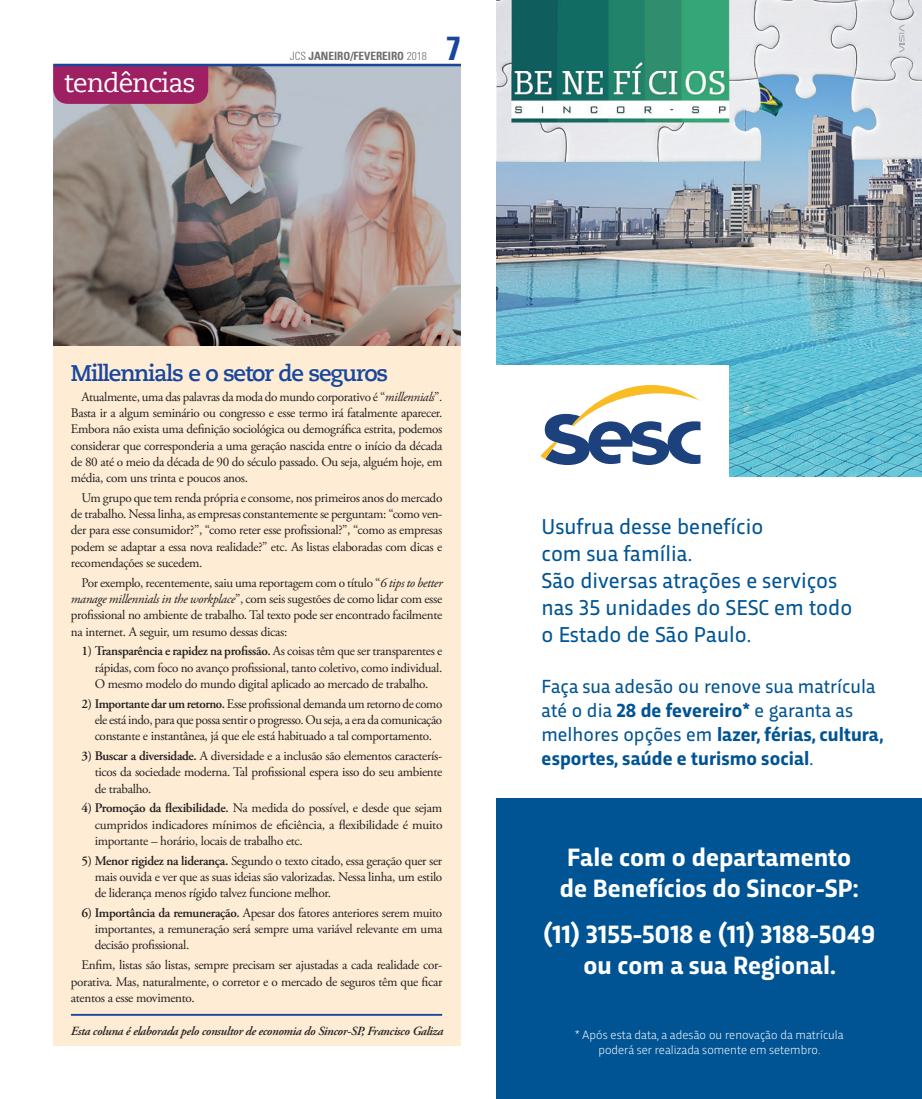
<style>
.page{position:relative;width:922px;height:1099px;background:#fff}
.page>*{position:absolute;margin:0;border:0;box-sizing:border-box;transform-origin:0 0}
.t1{font:700 condensed 33.12px "Univers";color:#18469d}
.t2{font:700 26.25px/31.5px "Trasandina";color:#fff}
.t3{font:26.25px "Caecilia LT Std";letter-spacing:-.04em;color:#fff}
.t4{font:22.5px/27px "Trasandina";color:#015494}
.t5{font:700 22.5px "Caecilia LT Std";letter-spacing:-.05em;color:#18469d}
.t6{font:19.88px/23.9px "Trasandina";color:#015494}
.t7{font:13.12px/16.2px "Adobe Garamond Pro";letter-spacing:-.025em;color:#231f20;text-align:justify}
.t8{font:300 12.5px/15px "Trasandina";color:#fff;text-align:center}
.t9{font:italic 600 12.5px "Adobe Garamond Pro";letter-spacing:-.025em;color:#231f20}
.t10{font:700 condensed 11.25px "Univers";color:#6c6d70}
.s1{font-weight:300}
.s2{font-style:italic}
.s3{font-weight:600}
.s4{font-weight:700}
</style>
<div class="page">
<div style="left:53px;top:64px;width:408px;height:981px;background:#feedd4"></div>
<img style="left:53px;top:66px;width:408px;height:279px">
<svg style="left:53px;top:66px;width:155px;height:38px"></svg>
<hr style="left:53px;top:64px;width:408px;height:2px;background:#18469d">
<hr style="left:71px;top:1013px;width:371px;height:2px;background:#18469d">
<div style="left:496px;top:798px;width:425px;height:300px;background:#015494"></div>
<img style="left:496px;top:72px;width:24px;height:293px">
<img style="left:520px;top:162px;width:401px;height:314px">
<div style="left:496px;top:366px;width:233px;height:142px;background:#fff"></div>
<img style="left:496px;top:0;width:425px;height:72px">
<img style="left:730px;top:72px;width:191px;height:90px">
<img style="left:520px;top:124px;width:210px;height:38px">
<svg style="left:898px;top:24px;width:6px;height:29px"></svg>
<svg style="left:540px;top:385px;width:160px;height:80px"></svg>
<img style="left:500px;top:72px;width:241px;height:52px">
<h2 class="t3" style="left:64px;top:68px;width:133px">tendências</h2>
<p class="t10" style="left:289px;top:49px;width:138px"><span class="s1">JCS</span> JANEIRO/FEVEREIRO <span class="s1">2018</span></p>
<h1 class="t1" style="left:446px;top:28px;width:16px">7</h1>
<h3 class="t5" style="left:71px;top:359px;width:319px">Millennials e o setor de seguros</h3>
<p class="t7" style="left:71px;top:389px;width:373px;text-indent:11px">Atualmente, uma das palavras da moda do mundo corporativo é “<span class="s2">millennials</span>”.<br>Basta ir a algum seminário ou congresso e esse termo irá fatalmente aparecer.<br>Embora não exista uma definição sociológica ou demográfica estrita, podemos considerar que corresponderia a uma geração nascida entre o início da década de 80 até o meio da década de 90 do século passado. Ou seja, alguém hoje, em média, com uns trinta e poucos anos.</p>
<p class="t7" style="left:71px;top:490px;width:373px;text-indent:11px">Um grupo que tem renda própria e consome, nos primeiros anos do mercado de trabalho. Nessa linha, as empresas constantemente se perguntam: “como ven&shy;der para esse consumidor?”, “como reter esse profissional?”, “como as empresas podem se adaptar a essa nova realidade?” etc. As listas elaboradas com dicas e recomendações se sucedem.</p>
<p class="t7" style="left:71px;top:575px;width:373px;text-indent:11px">Por exemplo, recentemente, saiu uma reportagem com o título “<span class="s2">6 tips to better manage millennials in the workplace</span>”, com seis sugestões de como lidar com esse profissional no ambiente de trabalho. Tal texto pode ser encontrado facilmente na internet. A seguir, um resumo dessas dicas:</p>
<p class="t7" style="left:95px;top:643px;width:349px;text-indent:-13px"><span class="s3">1) Transparência e rapidez na profissão.</span> As coisas têm que ser transparentes e rápidas, com foco no avanço profissional, tanto coletivo, como individual.<br>O mesmo modelo do mundo digital aplicado ao mercado de trabalho.</p>
<p class="t7" style="left:95px;top:695px;width:349px;text-indent:-13px"><span class="s3">2) Importante dar um retorno.</span> Esse profissional demanda um retorno de como ele está indo, para que possa sentir o progresso. Ou seja, a era da comunicação constante e instantânea, já que ele está habituado a tal comportamento.</p>
<p class="t7" style="left:95px;top:748px;width:349px;text-indent:-13px"><span class="s3">3) Buscar a diversidade.</span> A diversidade e a inclusão são elementos caracterís&shy;ticos da sociedade moderna. Tal profissional espera isso do seu ambiente de trabalho.</p>
<p class="t7" style="left:95px;top:800px;width:349px;text-indent:-13px"><span class="s3">4) Promoção da flexibilidade.</span> Na medida do possível, e desde que sejam cumpridos indicadores mínimos de eficiência, a flexibilidade é muito importante – horário, locais de trabalho etc.</p>
<p class="t7" style="left:95px;top:852px;width:349px;text-indent:-13px"><span class="s3">5) Menor rigidez na liderança.</span> Segundo o texto citado, essa geração quer ser mais ouvida e ver que as suas ideias são valorizadas. Nessa linha, um estilo de liderança menos rígido talvez funcione melhor.</p>
<p class="t7" style="left:95px;top:905px;width:349px;text-indent:-13px"><span class="s3">6) Importância da remuneração.</span> Apesar dos fatores anteriores serem muito importantes, a remuneração será sempre uma variável relevante em uma decisão profissional.</p>
<p class="t7" style="left:71px;top:957px;width:373px;text-indent:11px">Enfim, listas são listas, sempre precisam ser ajustadas a cada realidade cor&shy;porativa. Mas, naturalmente, o corretor e o mercado de seguros têm que ficar atentos a esse movimento.</p>
<p class="t9" style="left:71px;top:1023px;width:374px">Esta coluna é elaborada pelo consultor de economia do Sincor-SP, Francisco Galiza</p>
<h3 class="t4" style="left:541px;top:511px;width:312px">Usufrua desse benefício<br>com sua família.<br>São diversas atrações e serviços nas 35 unidades do SESC em todo o Estado de São Paulo.</h3>
<h3 class="t6" style="left:541px;top:673px;width:344px">Faça sua adesão ou renove sua matrícula até o dia <span class="s4">28 de fevereiro*</span> e garanta as melhores opções em <span class="s4">lazer, férias, cultura, esportes, saúde e turismo social</span>.</h3>
<h2 class="t2" style="left:559px;top:839px;width:300px">Fale com o departamento de Benefícios do Sincor-SP:</h2>
<h2 class="t2" style="left:543px;top:916px;width:333px;text-align:center">(11) 3155-5018 e (11) 3188-5049 ou com a sua Regional.</h2>
<p class="t8" style="left:575px;top:1026px;width:270px">* Após esta data, a adesão ou renovação da matrícula poderá ser realizada somente em setembro.</p>
</div>
